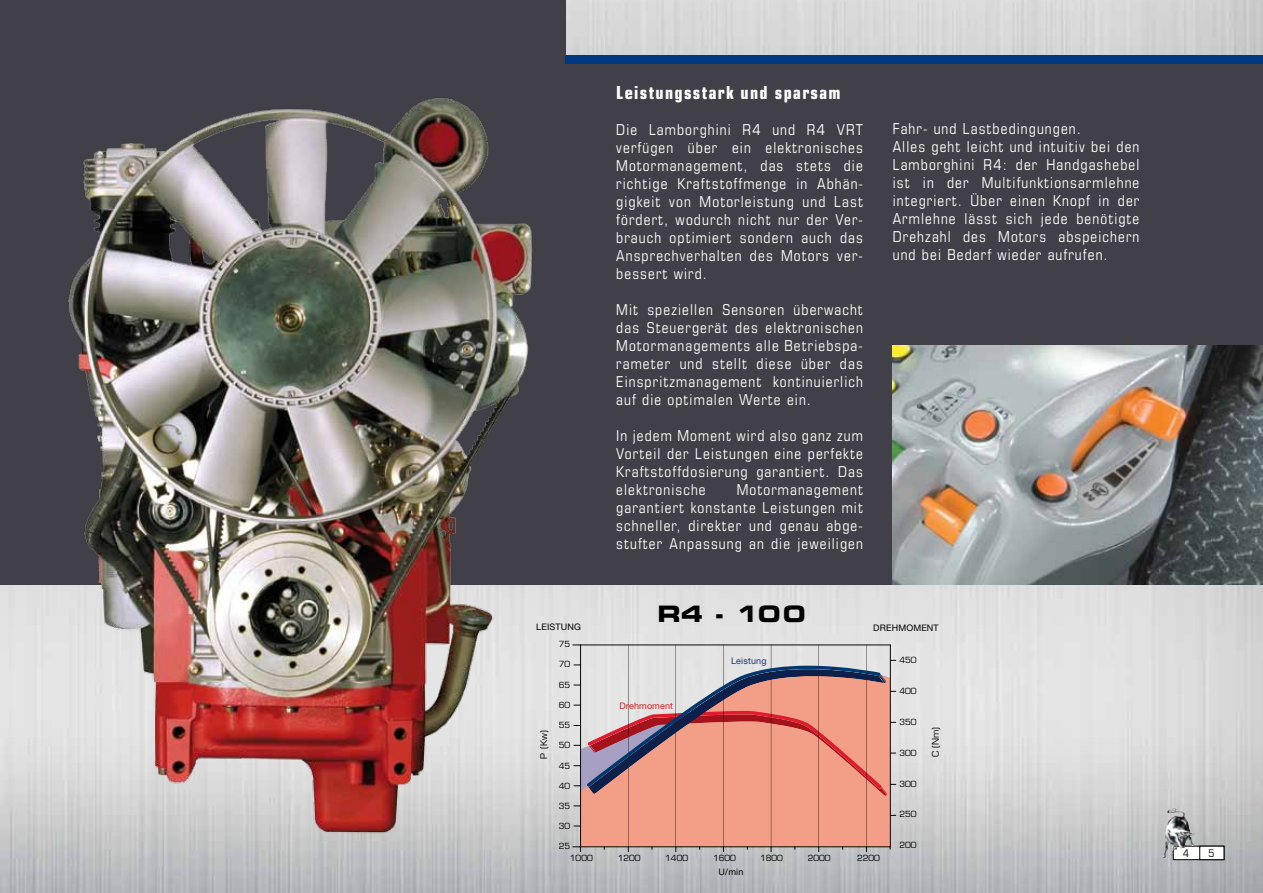
<style>
.page{position:relative;width:1263px;height:893px;background:#fff}
.page>*{position:absolute;margin:0;border:0;box-sizing:border-box;transform-origin:0 0}
.t1{font:22.65px "Eurostile Bold Extended Two";color:#000}
.t2{font:700 condensed 18px "Eurostile";letter-spacing:.075em;color:#fff}
.t3{font:condensed 15px/18px "Eurostile";letter-spacing:.075em;color:#fff;text-align:justify}
.t4{font:condensed 10.5px "Eurostile";color:#000}
.t5{font:9px "Helvetica Neue LT Pro";letter-spacing:.015em;color:#000}
.t6{font:9px "Eurostile";color:#000}
.t7{font:9px "Helvetica Neue LT Pro";letter-spacing:.015em;color:#d32118}
.t8{font:9px "Helvetica Neue LT Pro";letter-spacing:.015em;color:#21317d}
.t9{font:8.25px "Eurostile";color:#000}
</style>
<div class="page">
<img style="left:0;top:0;width:1263px;height:893px">
<div style="left:0;top:0;width:566px;height:584px;background:#413f47"></div>
<div style="left:558px;top:64px;width:705px;height:520px;background:#413f47"></div>
<div style="left:566px;top:55px;width:697px;height:9px;background:#003882"></div>
<img style="left:893px;top:346px;width:370px;height:238px">
<hr style="left:580px;top:644px;width:1px;height:203px;background:#000">
<hr style="left:572px;top:644px;width:319px;height:1px;background:#000">
<hr style="left:579px;top:846px;width:312px;height:1px;background:#000">
<svg style="left:572px;top:846px;width:9px;height:6px"></svg>
<svg style="left:587px;top:644px;width:309px;height:208px;background:#d8a095"></svg>
<div style="left:1173px;top:846px;width:51px;height:14px;background:#fff;border:1px solid #000"></div>
<div style="left:1199px;top:846px;width:25px;height:14px;background:#fff;border:1px solid #000"></div>
<img style="left:1162px;top:808px;width:21px;height:50px">
<img style="left:48px;top:98px;width:510px;height:746px">
<p class="t5" style="left:536px;top:621px;width:46px">LEISTUNG</p>
<p class="t9" style="left:559px;top:639px;width:13px">75</p>
<p class="t9" style="left:559px;top:659px;width:13px">70</p>
<p class="t9" style="left:559px;top:680px;width:13px">65</p>
<p class="t9" style="left:559px;top:700px;width:13px">60</p>
<p class="t6" style="left:538px;top:748px;width:20px;rotate:-90deg">(Kw)</p>
<p class="t6" style="left:538px;top:759px;width:7px;rotate:-90deg">P</p>
<p class="t9" style="left:559px;top:720px;width:13px">55</p>
<p class="t9" style="left:559px;top:740px;width:13px">50</p>
<p class="t9" style="left:559px;top:760px;width:13px">45</p>
<p class="t9" style="left:559px;top:781px;width:13px">40</p>
<p class="t9" style="left:559px;top:801px;width:13px">35</p>
<p class="t9" style="left:559px;top:821px;width:13px">30</p>
<p class="t9" style="left:559px;top:841px;width:13px">25</p>
<p class="t2" style="left:616px;top:82px;width:226px">Leistungsstark und sparsam</p>
<p class="t3" style="left:616px;top:120px;width:248px">Die Lamborghini R4 und R4 VRT verfügen über ein elektronisches Motormanagement, das stets die richtige Kraftstoffmenge in Abhän&shy;gigkeit von Motorleistung und Last fördert, wodurch nicht nur der Ver&shy;brauch optimiert sondern auch das Ansprechverhalten des Motors ver&shy;bessert wird.</p>
<p class="t3" style="left:616px;top:300px;width:248px">Mit speziellen Sensoren überwacht das Steuergerät des elektronischen Motormanagements alle Betriebspa&shy;rameter und stellt diese über das Einspritzmanagement kontinuierlich auf die optimalen Werte ein.</p>
<p class="t3" style="left:616px;top:426px;width:248px">In jedem Moment wird also ganz zum Vorteil der Leistungen eine perfekte Kraftstoffdosierung garantiert. Das elektronische</p>
<p class="t3" style="left:616px;top:480px;width:248px;text-indent:120px">Motormanagement garantiert konstante Leistungen mit schneller, direkter und genau abge&shy;stufter Anpassung an die jeweiligen</p>
<p class="t3" style="left:893px;top:119px;width:248px;text-align:left">Fahr- und Lastbedingungen.<br>Alles geht leicht und intuitiv bei den Lamborghini R4: der Handgashebel ist in der Multifunktionsarmlehne integriert. Über einen Knopf in der Armlehne lässt sich jede benötigte Drehzahl des Motors abspeichern und bei Bedarf wieder aufrufen.</p>
<h1 class="t1" style="left:657px;top:598px;width:149px">R4 - 100</h1>
<p class="t8" style="left:731px;top:655px;width:37px">Leistung</p>
<p class="t7" style="left:619px;top:700px;width:55px">Drehmoment</p>
<p class="t5" style="left:873px;top:622px;width:67px">DREHMOMENT</p>
<p class="t9" style="left:899px;top:655px;width:19px">450</p>
<p class="t9" style="left:899px;top:686px;width:19px">400</p>
<p class="t9" style="left:899px;top:717px;width:19px">350</p>
<p class="t9" style="left:899px;top:748px;width:19px">300</p>
<p class="t9" style="left:899px;top:779px;width:19px">300</p>
<p class="t9" style="left:899px;top:809px;width:19px">250</p>
<p class="t9" style="left:899px;top:840px;width:19px">200</p>
<p class="t6" style="left:930px;top:757px;width:32px;rotate:-90deg">C (Nm)</p>
<p class="t9" style="left:570px;top:853px;width:24px">1000</p>
<p class="t9" style="left:618px;top:853px;width:24px">1200</p>
<p class="t9" style="left:665px;top:853px;width:24px">1400</p>
<p class="t9" style="left:713px;top:853px;width:24px">1600</p>
<p class="t9" style="left:760px;top:853px;width:24px">1800</p>
<p class="t9" style="left:808px;top:853px;width:24px">2000</p>
<p class="t9" style="left:857px;top:853px;width:24px">2200</p>
<p class="t5" style="left:718px;top:867px;width:26px">U/min</p>
<p class="t4" style="left:1183px;top:847px;width:7px">4</p>
<p class="t4" style="left:1208px;top:847px;width:7px">5</p>
</div>
